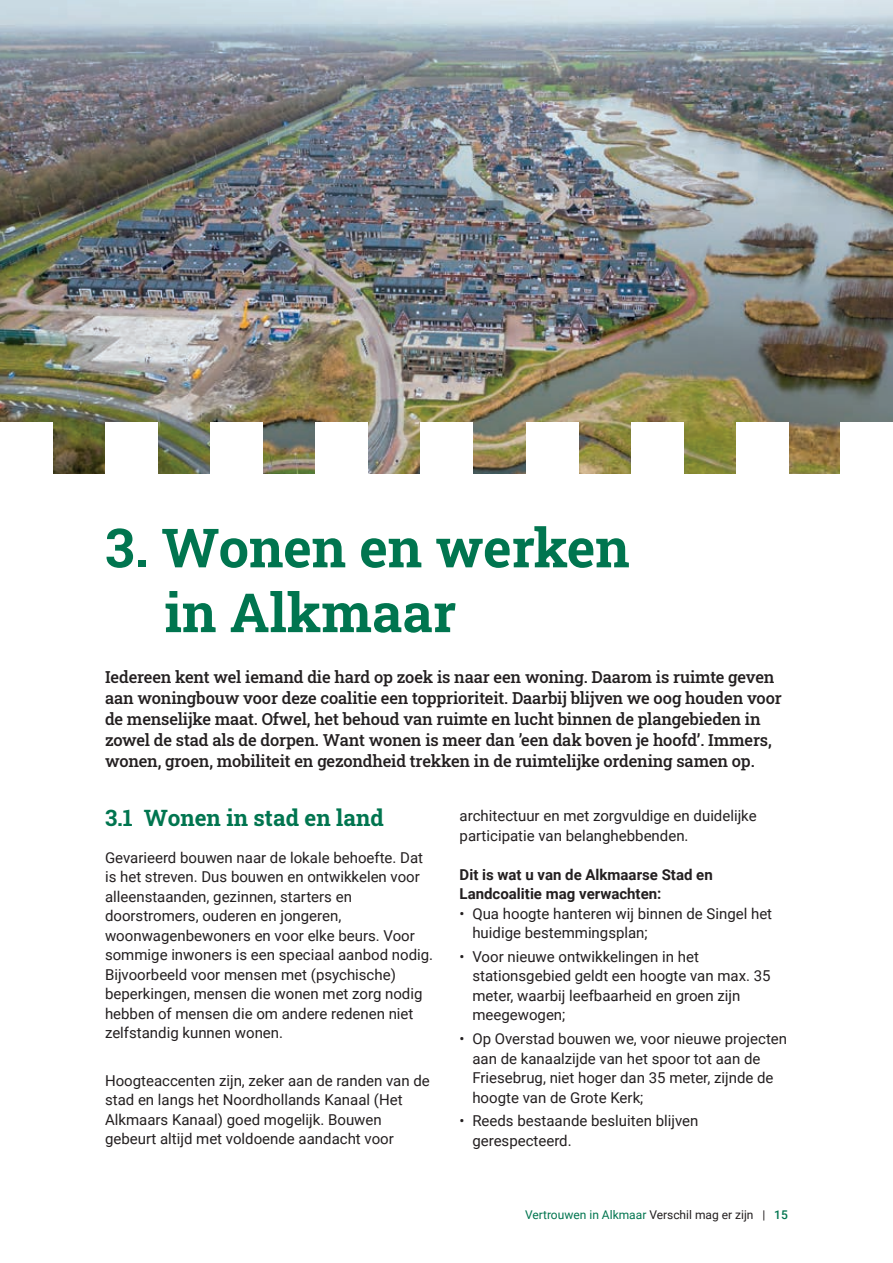
<style>
.page{position:relative;width:893px;height:1263px;background:#fff}
.page>*{position:absolute;margin:0;border:0;box-sizing:border-box;transform-origin:0 0}
.t1{font:700 54px/64.8px "Roboto Slab";color:#00754f}
.t2{font:700 22.5px "Roboto Slab";color:#00754f}
.t3{font:500 16.5px/21px "Roboto Slab";letter-spacing:-.01em;color:#231f20}
.t4{font:15px/19.5px "Roboto";color:#231f20}
.t5{font:700 15px/19.5px "Roboto";color:#231f20}
.t6{font:12px "Roboto";color:#00754f}
.s1{color:#231f20}
.s2{font-weight:500}
</style>
<div class="page">
<img style="left:0;top:0;width:893px;height:473px">
<div style="left:0;top:422px;width:53px;height:53px;background:#fff"></div>
<div style="left:421px;top:422px;width:52px;height:53px;background:#fff"></div>
<div style="left:210px;top:422px;width:53px;height:53px;background:#fff"></div>
<div style="left:631px;top:422px;width:52px;height:53px;background:#fff"></div>
<div style="left:105px;top:422px;width:53px;height:53px;background:#fff"></div>
<div style="left:526px;top:422px;width:52px;height:53px;background:#fff"></div>
<div style="left:315px;top:422px;width:53px;height:53px;background:#fff"></div>
<div style="left:736px;top:422px;width:52px;height:53px;background:#fff"></div>
<div style="left:841px;top:422px;width:52px;height:53px;background:#fff"></div>
<h1 class="t1" style="left:165px;top:514px;width:467px;text-indent:-60px">3. Wonen en werken in Alkmaar</h1>
<p class="t3" style="left:105px;top:666px;width:678px">Iedereen kent wel iemand die hard op zoek is naar een woning. Daarom is ruimte geven aan woningbouw voor deze coalitie een topprioriteit. Daarbij blijven we oog houden voor de menselijke maat. Ofwel, het behoud van ruimte en lucht binnen de plangebieden in zowel de stad als de dorpen. Want wonen is meer dan ’een dak boven je hoofd’. Immers, wonen, groen, mobiliteit en gezondheid trekken in de ruimtelijke ordening samen op.</p>
<h2 class="t2" style="left:105px;top:803px;width:280px">3.1 Wonen in stad en land</h2>
<p class="t4" style="left:105px;top:847px;width:330px">Gevarieerd bouwen naar de lokale behoefte. Dat is het streven. Dus bouwen en ontwikkelen voor alleenstaanden, gezinnen, starters en doorstromers, ouderen en jongeren, woonwagenbewoners en voor elke beurs. Voor sommige inwoners is een speciaal aanbod nodig.<br>Bijvoorbeeld voor mensen met (psychische) beperkingen, mensen die wonen met zorg nodig hebben of mensen die om andere redenen niet zelfstandig kunnen wonen.</p>
<p class="t4" style="left:105px;top:1070px;width:326px">Hoogteaccenten zijn, zeker aan de randen van de stad en langs het Noordhollands Kanaal (Het Alkmaars Kanaal) goed mogelijk. Bouwen gebeurt altijd met voldoende aandacht voor</p>
<p class="t4" style="left:460px;top:806px;width:298px">architectuur en met zorgvuldige en duidelijke participatie van belanghebbenden.</p>
<p class="t5" style="left:460px;top:864px;width:255px">Dit is wat u van de Alkmaarse Stad en<br>Landcoalitie mag verwachten:</p>
<p class="t4" style="left:472px;top:903px;width:301px;text-indent:-13px">• Qua hoogte hanteren wij binnen de Singel het huidige bestemmingsplan;</p>
<p class="t4" style="left:472px;top:946px;width:300px;text-indent:-13px">• Voor nieuwe ontwikkelingen in het stationsgebied geldt een hoogte van max. 35 meter, waarbij leefbaarheid en groen zijn meegewogen;</p>
<p class="t4" style="left:472px;top:1028px;width:316px;text-indent:-13px">• Op Overstad bouwen we, voor nieuwe projecten aan de kanaalzijde van het spoor tot aan de Friesebrug, niet hoger dan 35 meter, zijnde de hoogte van de Grote Kerk;</p>
<p class="t4" style="left:472px;top:1111px;width:227px;text-indent:-13px">• Reeds bestaande besluiten blijven gerespecteerd.</p>
<p class="t6" style="left:525px;top:1207px;width:264px">Vertrouwen in Alkmaar <span class="s1">Verschil mag er zijn |</span> <span class="s2">15</span></p>
</div>
